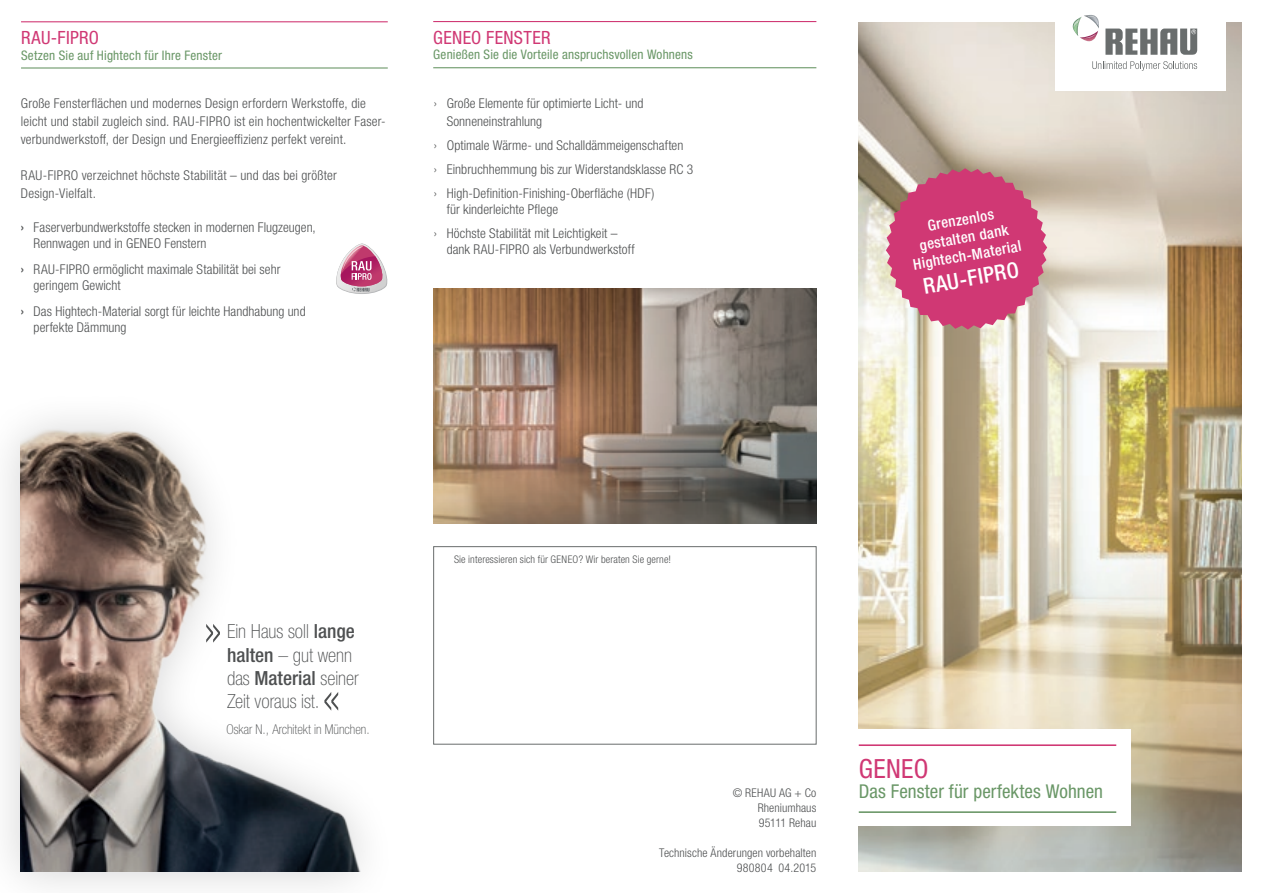
<style>
.page{position:relative;width:1263px;height:893px;background:#fff}
.page>*{position:absolute;margin:0;border:0;box-sizing:border-box;transform-origin:0 0}
.t1{font:100 condensed 60.3px "Helvetica Neue LTW1 G";color:#4e5051}
.t2{font:condensed 26.55px "Helvetica Neue LTW1 G";letter-spacing:.015em;color:#d03874}
.t3{font:500 condensed 21.9px "Helvetica Neue LTW1 G";color:#fff}
.t4{font:100 condensed 19.5px/23.4px "Helvetica Neue LTW1 G";color:#4e5051}
.t5{font:condensed 19.05px "Helvetica Neue LTW1 G";letter-spacing:.005em;color:#6a9767}
.t6{font:condensed 18.3px "Helvetica Neue LTW1 G";letter-spacing:.02em;color:#d03874}
.t7{font:500 condensed 15px/18px "Helvetica Neue LTW1 G";color:#fff;text-align:center}
.t8{font:300 condensed 13.5px/18px "Helvetica Neue LTW1 G";letter-spacing:.01em;color:#4e5051}
.t9{font:100 condensed 13.5px "Helvetica Neue LTW1 G";color:#4e5051}
.t10{font:condensed 13.2px "Helvetica Neue LTW1 G";letter-spacing:.015em;color:#6a9767}
.t11{font:300 condensed 12px/15px "Helvetica Neue LTW1 G";letter-spacing:.005em;color:#4e5051;text-align:justify}
.t12{font:300 condensed 10.5px "Helvetica Neue LTW1 G";letter-spacing:.01em;color:#4e5051}
.s1{font-weight:500}
</style>
<div class="page">
<img style="left:859px;top:22px;width:383px;height:850px">
<div style="left:1055px;top:0;width:171px;height:90px;background:#fff"></div>
<svg style="left:1092px;top:61px;width:105px;height:10px"></svg>
<svg style="left:1105px;top:29px;width:92px;height:26px"></svg>
<svg style="left:1073px;top:15px;width:26px;height:27px"></svg>
<div style="left:838px;top:729px;width:293px;height:97px;background:#fff"></div>
<hr style="left:859px;top:744px;width:257px;height:2px;background:#d03874">
<hr style="left:859px;top:811px;width:257px;height:2px;background:#6a9767">
<div style="left:0;top:389px;width:398px;height:504px;background:#090b0d;opacity:.18"></div>
<img style="left:21px;top:389px;width:355px;height:483px">
<div style="left:433px;top:546px;width:383px;height:198px;border:1px solid #696d6d"></div>
<img style="left:434px;top:288px;width:383px;height:235px">
<hr style="left:433px;top:21px;width:383px;height:1px;background:#d03874">
<hr style="left:433px;top:67px;width:383px;height:1px;background:#6a9767">
<hr style="left:21px;top:21px;width:367px;height:1px;background:#d03874">
<hr style="left:21px;top:67px;width:367px;height:2px;background:#6a9767">
<svg style="left:336px;top:244px;width:52px;height:50px"></svg>
<svg style="left:886px;top:168px;width:161px;height:162px;background:#cf5c84"></svg>
<h3 class="t6" style="left:21px;top:26px;width:80px">RAU-FIPRO</h3>
<p class="t10" style="left:21px;top:47px;width:203px">Setzen Sie auf Hightech für Ihre Fenster</p>
<p class="t8" style="left:21px;top:94px;width:365px">Große Fensterflächen und modernes Design erfordern Werkstoffe, die leicht und stabil zugleich sind. RAU-FIPRO ist ein hochentwickelter Faser&shy;verbundwerkstoff, der Design und Energieeffizienz perfekt vereint.</p>
<p class="t8" style="left:21px;top:166px;width:317px">RAU-FIPRO verzeichnet höchste Stabilität – und das bei größter<br>Design-Vielfalt.</p>
<p class="t8" style="left:34px;top:219px;width:284px;line-height:16.2px;text-indent:-13px"><span class="s1">›</span> Faserverbundwerkstoffe stecken in modernen Flugzeugen,<br>Rennwagen und in GENEO Fenstern</p>
<p class="t8" style="left:34px;top:261px;width:248px;line-height:16.2px;text-indent:-13px"><span class="s1">›</span> RAU-FIPRO ermöglicht maximale Stabilität bei sehr geringem Gewicht</p>
<p class="t8" style="left:34px;top:303px;width:274px;line-height:16.2px;text-indent:-13px"><span class="s1">›</span> Das Hightech-Material sorgt für leichte Handhabung und perfekte Dämmung</p>
<h3 class="t6" style="left:433px;top:26px;width:119px">GENEO FENSTER</h3>
<p class="t10" style="left:433px;top:47px;width:261px">Genießen Sie die Vorteile anspruchsvollen Wohnens</p>
<p class="t8" style="left:447px;top:94px;width:198px;text-indent:-13px">› Große Elemente für optimierte Licht- und<br>Sonneneinstrahlung</p>
<p class="t8" style="left:434px;top:133px;width:261px;line-height:24px">› Optimale Wärme- und Schalldämmeigenschaften<br>› Einbruchhemmung bis zur Widerstandsklasse RC 3 › High-Definition-Finishing-Oberfläche (HDF)</p>
<p class="t8" style="left:434px;top:198px;width:185px;line-height:24px;text-indent:13px">für kinderleichte Pflege<br>› Höchste Stabilität mit Leichtigkeit –</p>
<p class="t8" style="left:447px;top:241px;width:189px">dank RAU-FIPRO als Verbundwerkstoff</p>
<p class="t7" style="left:905px;top:220px;width:111px;rotate:-10deg">Grenzenlos gestalten dank<br>Hightech-Material</p>
<h3 class="t3" style="left:921px;top:273px;width:98px;rotate:-10deg">RAU-FIPRO</h3>
<h1 class="t1" style="left:203px;top:594px;width:22px">»</h1>
<h3 class="t4" style="left:227px;top:620px;width:133px">Ein Haus soll <span class="s1">lange halten</span> – gut wenn das <span class="s1">Material</span> seiner<br>Zeit voraus ist.</h3>
<h1 class="t1" style="left:321px;top:662px;width:22px">«</h1>
<p class="t9" style="left:227px;top:722px;width:144px">Oskar N., Architekt in München.</p>
<p class="t12" style="left:454px;top:553px;width:219px">Sie interessieren sich für GENEO? Wir beraten Sie gerne!</p>
<p class="t11" style="left:758px;top:785px;width:60px;text-indent:-25px">© REHAU AG + Co Rheniumhaus 95111 Rehau</p>
<p class="t11" style="left:659px;top:845px;width:159px;text-align:right">Technische Änderungen vorbehalten<br>980804 04.2015</p>
<h2 class="t2" style="left:859px;top:753px;width:71px">GENEO</h2>
<h3 class="t5" style="left:859px;top:780px;width:246px">Das Fenster für perfektes Wohnen</h3>
</div>
